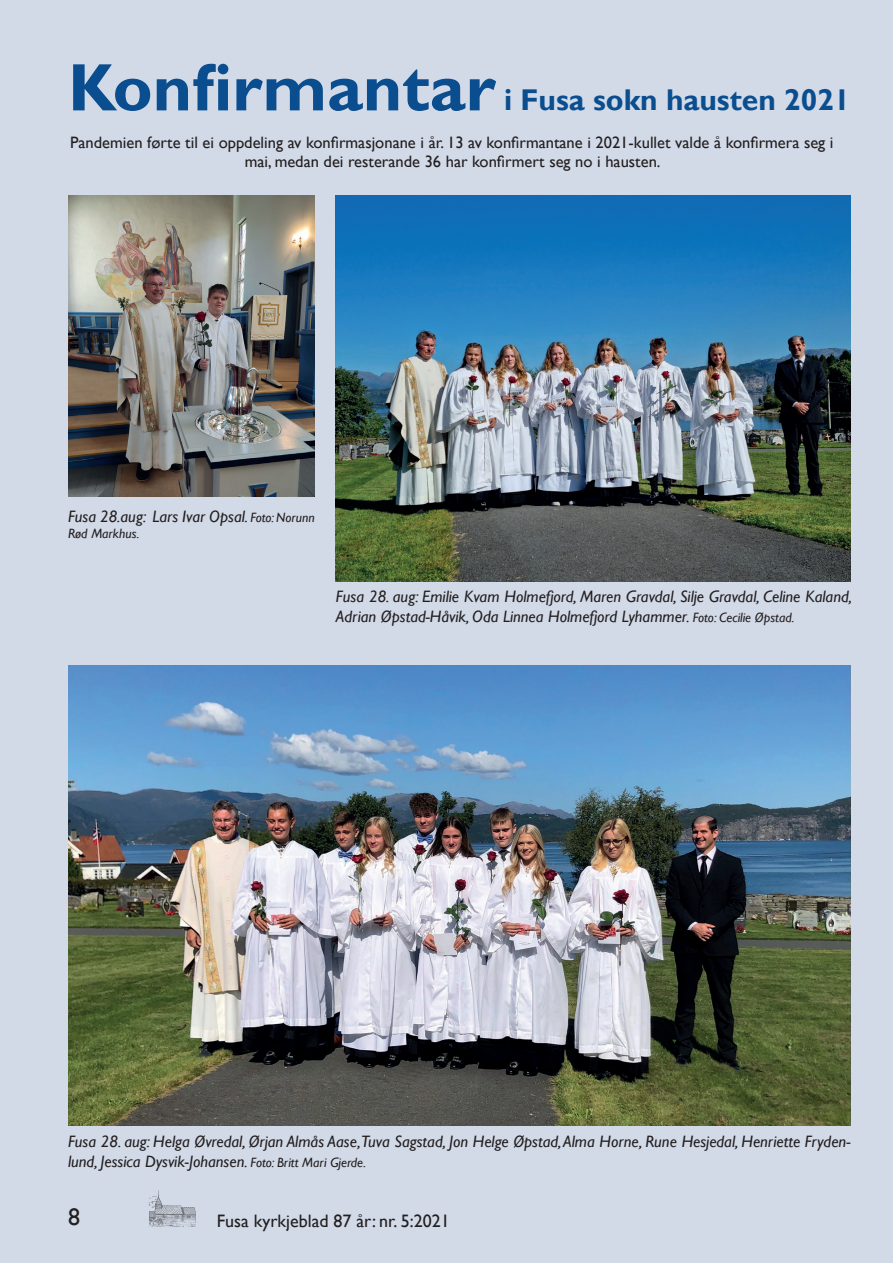
<style>
.page{position:relative;width:893px;height:1263px;background:#d2dae8}
.page>*{position:absolute;margin:0;border:0;box-sizing:border-box;transform-origin:0 0}
.t1{font:700 67.5px "Gill Sans";color:#0a4e90}
.t2{font:700 30px "Gill Sans";color:#0a4e90}
.t3{font:24px "Gill Sans";color:#231f20}
.t4{font:18px "Gill Sans";color:#231f20}
.t5{font:italic 16.5px/19.8px "Gill Sans";color:#231f20}
.t6{font:16.5px/19.8px "Gill Sans";color:#231f20;text-align:center}
.t7{font:italic 13.5px "Gill Sans";color:#231f20}
.s1{font-size:13.5px}
</style>
<div class="page">
<img style="left:68px;top:196px;width:247px;height:300px">
<img style="left:336px;top:196px;width:514px;height:385px">
<img style="left:68px;top:665px;width:782px;height:461px">
<h1 class="t1" style="left:68px;top:47px;width:429px">Konfirmantar</h1>
<h2 class="t2" style="left:504px;top:82px;width:348px">i Fusa sokn hausten 2021</h2>
<p class="t6" style="left:70px;top:132px;width:765px">Pandemien førte til ei oppdeling av konfirmasjonane i år. 13 av konfirmantane i 2021-kullet valde å konfirmera seg i mai, medan dei resterande 36 har konfirmert seg no i hausten.</p>
<p class="t5" style="left:68px;top:506px;width:248px">Fusa 28.aug: Lars Ivar Opsal. <span class="s1">Foto: Norunn</span></p>
<p class="t7" style="left:68px;top:525px;width:73px">Rød Markhus.</p>
<p class="t5" style="left:336px;top:587px;width:518px">Fusa 28. aug: Emilie Kvam Holmefjord, Maren Gravdal, Silje Gravdal, Celine Kaland,<br>Adrian Øpstad-Håvik, Oda Linnea Holmefjord Lyhammer. <span class="s1">Foto: Cecilie Øpstad.</span></p>
<p class="t5" style="left:68px;top:1131px;width:784px">Fusa 28. aug: Helga Øvredal, Ørjan Almås Aase,Tuva Sagstad, Jon Helge Øpstad, Alma Horne, Rune Hesjedal, Henriette Fryden&shy;lund, Jessica Dysvik-Johansen. <span class="s1">Foto: Britt Mari Gjerde.</span></p>
<h3 class="t3" style="left:68px;top:1203px;width:13px">8</h3>
<p class="t4" style="left:217px;top:1210px;width:234px">Fusa kyrkjeblad 87 år: nr. 5:2021</p>
</div>
